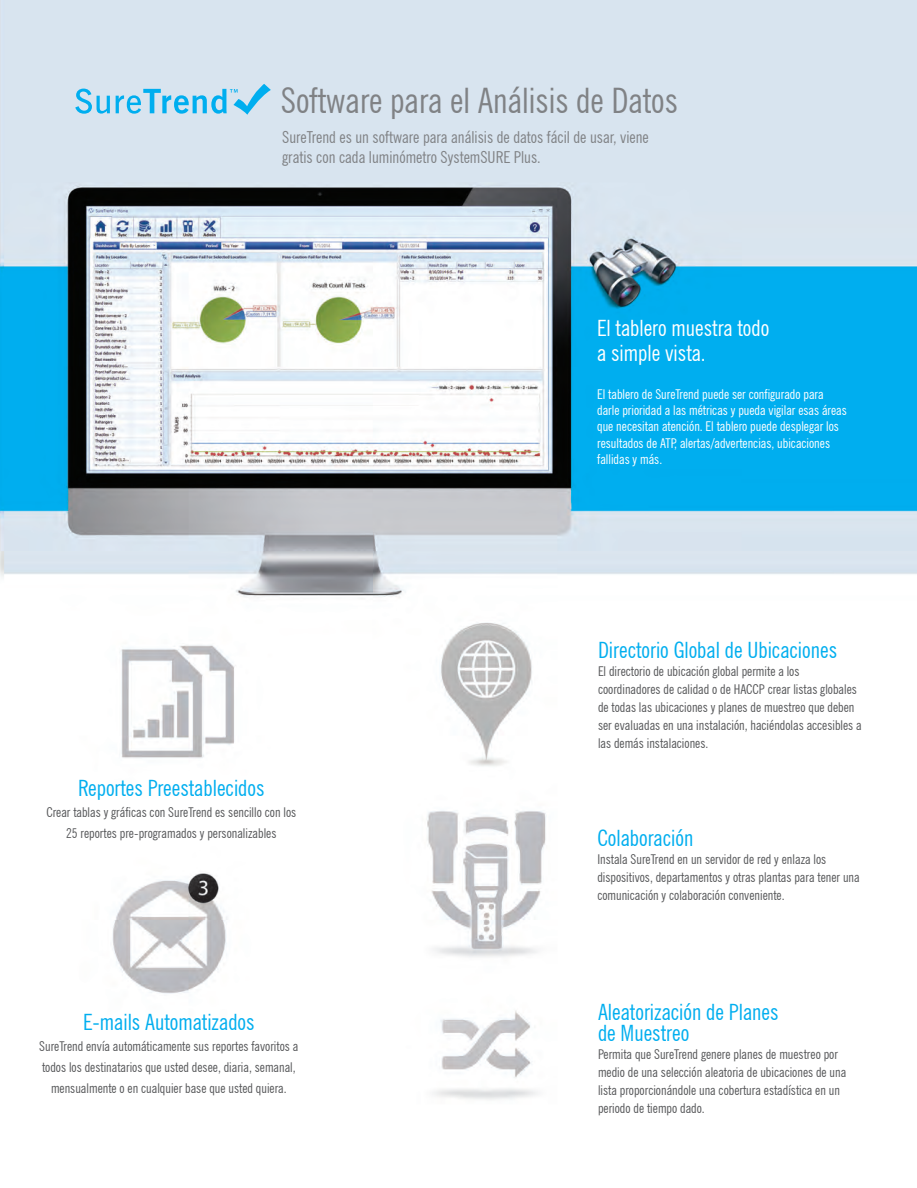
<style>
.page{position:relative;width:917px;height:1188px;background:#fff}
.page>*{position:absolute;margin:0;border:0;box-sizing:border-box;transform-origin:0 0}
.t1{font:condensed 35.1px "News Gothic BT";color:#808285}
.t2{font:condensed 22.5px/21px "News Gothic BT";color:#00aeef}
.t3{font:condensed 22.5px/25.5px "News Gothic BT";color:#fff}
.t4{font:condensed 16.5px/19.8px "News Gothic BT";color:#808285}
.t5{font:condensed 13.5px/18px "News Gothic BT";color:#57585a}
.t6{font:condensed 13.5px/16.2px "News Gothic BT";color:#fff}
</style>
<div class="page">
<img style="left:0;top:0;width:917px;height:1100px">
<svg style="left:75px;top:89px;width:35px;height:25px"></svg>
<svg style="left:116px;top:84px;width:155px;height:31px;background:#9cd5ef"></svg>
<p class="t1" style="left:281px;top:79px;width:398px">Software para el Análisis de Datos</p>
<p class="t4" style="left:282px;top:127px;width:368px">SureTrend es un software para análisis de datos fácil de usar, viene gratis con cada luminómetro SystemSURE Plus.</p>
<p class="t3" style="left:597px;top:315px;width:174px">El tablero muestra todo a simple vista.</p>
<p class="t6" style="left:597px;top:386px;width:251px">El tablero de SureTrend puede ser configurado para darle prioridad a las métricas y pueda vigilar esas áreas que necesitan atención. El tablero puede desplegar los resultados de ATP, alertas/advertencias, ubicaciones fallidas y más.</p>
<p class="t2" style="left:78px;top:777px;width:188px">Reportes Preestablecidos</p>
<p class="t5" style="left:46px;top:801px;width:251px;line-height:21px;text-align:center">Crear tablas y gráficas con SureTrend es sencillo con los<br>25 reportes pre-programados y personalizables</p>
<p class="t2" style="left:83px;top:1011px;width:173px">E-mails Automatizados</p>
<p class="t5" style="left:39px;top:1036px;width:261px;line-height:21px;text-align:center">SureTrend envía automáticamente sus reportes favoritos a todos los destinatarios que usted desee, diaria, semanal, mensualmente o en cualquier base que usted quiera.</p>
<p class="t2" style="left:598px;top:639px;width:241px">Directorio Global de Ubicaciones</p>
<p class="t5" style="left:598px;top:662px;width:265px">El directorio de ubicación global permite a los coordinadores de calidad o de HACCP crear listas globales de todas las ubicaciones y planes de muestreo que deben ser evaluadas en una instalación, haciéndolas accesibles a las demás instalaciones.</p>
<p class="t2" style="left:597px;top:828px;width:98px">Colaboración</p>
<p class="t5" style="left:597px;top:851px;width:264px">Instala SureTrend en un servidor de red y enlaza los dispositivos, departamentos y otras plantas para tener una comunicación y colaboración conveniente.</p>
<p class="t2" style="left:598px;top:1002px;width:182px">Aleatorización de Planes de Muestreo</p>
<p class="t5" style="left:598px;top:1046px;width:250px">Permita que SureTrend genere planes de muestreo por medio de una selección aleatoria de ubicaciones de una lista proporcionándole una cobertura estadística en un periodo de tiempo dado.</p>
</div>
